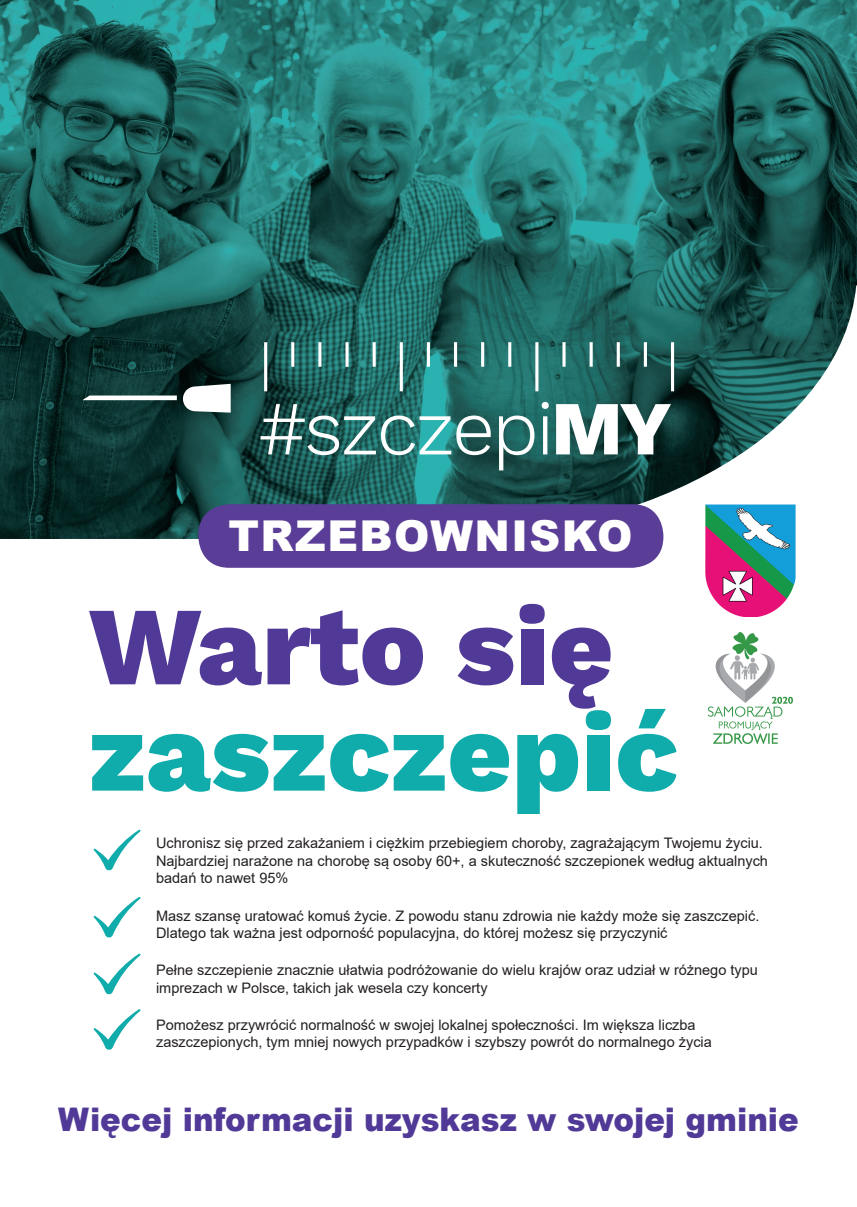
<style>
.page{position:relative;width:857px;height:1207px;background:#fff}
.page>*{position:absolute;margin:0;border:0;box-sizing:border-box;transform-origin:0 0}
.t1{font:900 42.5px "Arial";letter-spacing:.035em;color:#fff}
.t2{font:900 32.5px "Arial";color:#513a97;scale:.95 1}
.t3{font:14.5px/17.4px "Arial";color:#231f20}
</style>
<div class="page">
<img style="left:0;top:0;width:856px;height:539px">
<div style="left:198px;top:504px;width:465px;height:63px;background:#5a3d96;border-radius:31px"></div>
<svg style="left:93px;top:829px;width:47px;height:42px"></svg>
<svg style="left:93px;top:897px;width:47px;height:41px"></svg>
<svg style="left:93px;top:953px;width:47px;height:41px"></svg>
<svg style="left:93px;top:1009px;width:47px;height:41px"></svg>
<svg style="left:89px;top:610px;width:334px;height:75px"></svg>
<svg style="left:92px;top:733px;width:232px;height:58px"></svg>
<svg style="left:330px;top:733px;width:114px;height:58px"></svg>
<svg style="left:450px;top:603px;width:160px;height:210px"></svg>
<div style="left:586px;top:734px;width:23px;height:56px;background:#10acab"></div>
<svg style="left:618px;top:708px;width:58px;height:83px"></svg>
<svg style="left:260px;top:402px;width:410px;height:68px"></svg>
<hr style="left:264px;top:342px;width:3px;height:49px;background:#fff">
<hr style="left:291px;top:342px;width:3px;height:24px;background:#fff">
<hr style="left:318px;top:342px;width:3px;height:24px;background:#fff">
<hr style="left:345px;top:342px;width:3px;height:24px;background:#fff">
<hr style="left:372px;top:342px;width:3px;height:24px;background:#fff">
<hr style="left:399px;top:342px;width:3px;height:49px;background:#fff">
<svg style="left:426px;top:342px;width:4px;height:24px"></svg>
<svg style="left:453px;top:342px;width:4px;height:24px"></svg>
<hr style="left:481px;top:342px;width:3px;height:24px;background:#fff">
<hr style="left:508px;top:342px;width:3px;height:24px;background:#fff">
<hr style="left:535px;top:342px;width:3px;height:49px;background:#fff">
<hr style="left:562px;top:342px;width:3px;height:24px;background:#fff">
<hr style="left:589px;top:342px;width:3px;height:24px;background:#fff">
<hr style="left:616px;top:342px;width:3px;height:24px;background:#fff">
<hr style="left:643px;top:342px;width:3px;height:24px;background:#fff">
<hr style="left:670px;top:342px;width:3px;height:49px;background:#fff">
<svg style="left:183px;top:384px;width:47px;height:28px"></svg>
<svg style="left:82px;top:395px;width:95px;height:5px"></svg>
<img style="left:705px;top:504px;width:90px;height:113px">
<img style="left:708px;top:632px;width:84px;height:111px">
<h1 class="t1" style="left:228px;top:505px;width:405px">Trzebownisko</h1>
<p class="t3" style="left:156px;top:834px;width:613px">Uchronisz się przed zakażaniem i ciężkim przebiegiem choroby, zagrażającym Twojemu życiu.<br>Najbardziej narażone na chorobę są osoby 60+, a skuteczność szczepionek według aktualnych badań to nawet 95%</p>
<p class="t3" style="left:156px;top:906px;width:604px">Masz szansę uratować komuś życie. Z powodu stanu zdrowia nie każdy może się zaszczepić.<br>Dlatego tak ważna jest odporność populacyjna, do której możesz się przyczynić</p>
<p class="t3" style="left:156px;top:961px;width:603px">Pełne szczepienie znacznie ułatwia podróżowanie do wielu krajów oraz udział w różnego typu imprezach w Polsce, takich jak wesela czy koncerty</p>
<p class="t3" style="left:156px;top:1015px;width:557px">Pomożesz przywrócić normalność w swojej lokalnej społeczności. Im większa liczba zaszczepionych, tym mniej nowych przypadków i szybszy powrót do normalnego życia</p>
<h2 class="t2" style="left:58px;top:1095px;width:780px">Więcej informacji uzyskasz w swojej gminie</h2>
</div>
